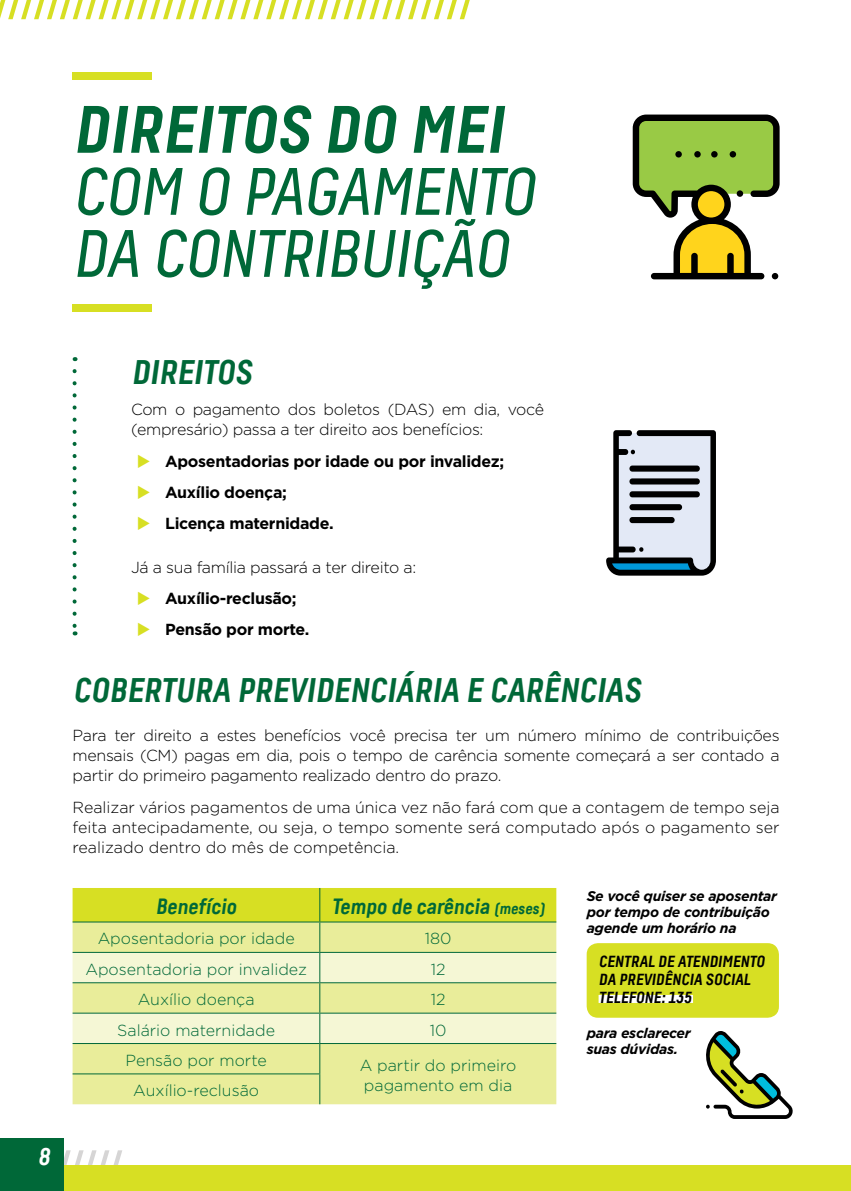
<style>
.page{position:relative;width:851px;height:1191px;background:#fff}
.page>*{position:absolute;margin:0;border:0;box-sizing:border-box;transform-origin:0 0}
.t1{font:italic 66.8px/62px "Decima Pro A";letter-spacing:-.02em;color:#006838}
.t2{font:italic 700 66.8px "Decima Pro A";letter-spacing:-.02em;color:#006838}
.t3{font:italic 700 34px "Decima Pro A";letter-spacing:-.02em;color:#006838}
.t4{font:italic 700 24px "Decima Pro A";color:#fff}
.t5{font:italic 700 22px "Decima Pro A";letter-spacing:-.025em;color:#006838}
.t6{font:300 16px/20px "Gotham";letter-spacing:-.02em;color:#000;text-align:justify}
.t7{font:300 16px "Gotham";color:#006838}
.t8{font:700 16px "Gotham";letter-spacing:-.02em;color:#000}
.t9{font:italic 700 16px/18px "Decima Pro A";letter-spacing:-.02em;color:#000}
.t10{font:italic 700 14px/16px "Gotham";letter-spacing:-.02em;color:#000}
.s1{color:#d7df23}
.s2{font-size:16px}
</style>
<div class="page">
<svg style="left:64px;top:1150px;width:58px;height:15px"></svg>
<div style="left:0;top:1165px;width:850px;height:26px;background:#d7df23"></div>
<svg style="left:0;top:0;width:470px;height:19px"></svg>
<div style="left:0;top:1137px;width:64px;height:54px;background:#006838"></div>
<div style="left:73px;top:888px;width:483px;height:33px;background:#d7df23"></div>
<div style="left:73px;top:922px;width:483px;height:182px;background:#e9ed9a"></div>
<svg style="left:73px;top:953px;width:483px;height:90px;background:#eef2bf"></svg>
<hr style="left:319px;top:888px;width:1px;height:33px;background:#006838">
<hr style="left:73px;top:921px;width:247px;height:1px;background:#006838">
<hr style="left:320px;top:921px;width:236px;height:1px;background:#006838">
<hr style="left:319px;top:922px;width:1px;height:30px;background:#006838">
<hr style="left:73px;top:952px;width:247px;height:1px;background:#006838">
<hr style="left:320px;top:952px;width:236px;height:1px;background:#006838">
<hr style="left:73px;top:982px;width:247px;height:1px;background:#006838">
<hr style="left:320px;top:982px;width:236px;height:1px;background:#006838">
<svg style="left:319px;top:953px;width:1px;height:59px"></svg>
<hr style="left:73px;top:1012px;width:247px;height:1px;background:#006838">
<hr style="left:320px;top:1012px;width:236px;height:1px;background:#006838">
<hr style="left:319px;top:1013px;width:1px;height:30px;background:#006838">
<hr style="left:73px;top:1043px;width:247px;height:1px;background:#006838">
<hr style="left:320px;top:1043px;width:236px;height:1px;background:#006838">
<svg style="left:319px;top:1044px;width:1px;height:29px"></svg>
<hr style="left:73px;top:1073px;width:247px;height:1px;background:#006838">
<hr style="left:319px;top:1074px;width:1px;height:30px;background:#006838">
<div style="left:72px;top:72px;width:79px;height:7px;background:#d7df23"></div>
<div style="left:72px;top:304px;width:79px;height:7px;background:#d7df23"></div>
<svg style="left:706px;top:1031px;width:87px;height:88px"></svg>
<div style="left:586px;top:943px;width:192px;height:74px;background:#d7df23;border-radius:11px"></div>
<div style="left:598px;top:995px;width:95px;height:8px;background:#fff"></div>
<svg style="left:73px;top:371px;width:4px;height:264px"></svg>
<svg style="left:606px;top:430px;width:109px;height:145px;background:#a8b1bb"></svg>
<div style="left:629px;top:465px;width:70px;height:6px;background:#000;border-radius:3px"></div>
<div style="left:629px;top:478px;width:70px;height:6px;background:#000;border-radius:3px"></div>
<div style="left:629px;top:491px;width:70px;height:6px;background:#000;border-radius:3px"></div>
<div style="left:629px;top:504px;width:53px;height:6px;background:#000;border-radius:3px"></div>
<div style="left:629px;top:517px;width:45px;height:6px;background:#000;border-radius:3px"></div>
<svg style="left:632px;top:115px;width:147px;height:164px"></svg>
<div style="left:729px;top:151px;width:7px;height:6px;background:#000;border-radius:50%"></div>
<div style="left:736px;top:190px;width:7px;height:7px;background:#000;border-radius:50%"></div>
<h1 class="t2" style="left:72px;top:90px;width:433px">DIREITOS DO MEI</h1>
<h1 class="t1" style="left:72px;top:160px;width:464px">COM O PAGAMENTO<br>DA CONTRIBUIÇÃO</h1>
<h3 class="t4" style="left:39px;top:1142px;width:14px">8</h3>
<h2 class="t3" style="left:131px;top:352px;width:123px">DIREITOS</h2>
<p class="t6" style="left:131px;top:399px;width:414px">Com o pagamento dos boletos (DAS) em dia, você (empresário) passa a ter direito aos benefícios:</p>
<p class="t8" style="left:137px;top:450px;width:369px"><span class="s1">◆</span> Aposentadorias por idade ou por invalidez;</p>
<p class="t8" style="left:137px;top:482px;width:152px"><span class="s1">◆</span> Auxílio doença;</p>
<p class="t8" style="left:137px;top:513px;width:198px"><span class="s1">◆</span> Licença maternidade.</p>
<p class="t6" style="left:131px;top:556px;width:287px">Já a sua família passará a ter direito a:</p>
<p class="t8" style="left:137px;top:588px;width:161px"><span class="s1">◆</span> Auxílio-reclusão;</p>
<p class="t8" style="left:137px;top:619px;width:174px"><span class="s1">◆</span> Pensão por morte.</p>
<h2 class="t3" style="left:73px;top:670px;width:570px">COBERTURA PREVIDENCIÁRIA E CARÊNCIAS</h2>
<p class="t6" style="left:73px;top:725px;width:708px">Para ter direito a estes benefícios você precisa ter um número mínimo de contribuições mensais (CM) pagas em dia, pois o tempo de carência somente começará a ser contado a partir do primeiro pagamento realizado dentro do prazo.</p>
<p class="t6" style="left:73px;top:796px;width:708px">Realizar vários pagamentos de uma única vez não fará com que a contagem de tempo seja feita antecipadamente, ou seja, o tempo somente será computado após o pagamento ser realizado dentro do mês de competência.</p>
<h3 class="t5" style="left:156px;top:893px;width:83px">Benefício</h3>
<h3 class="t5" style="left:331px;top:893px;width:214px">Tempo de carência <span class="s2">(meses)</span></h3>
<p class="t7" style="left:98px;top:928px;width:198px">Aposentadoria por idade</p>
<p class="t7" style="left:424px;top:928px;width:28px">180</p>
<p class="t7" style="left:85px;top:959px;width:223px">Aposentadoria por invalidez</p>
<p class="t7" style="left:430px;top:959px;width:16px">12</p>
<p class="t7" style="left:138px;top:989px;width:118px">Auxílio doença</p>
<p class="t7" style="left:430px;top:989px;width:16px">12</p>
<p class="t7" style="left:117px;top:1019px;width:159px">Salário maternidade</p>
<p class="t7" style="left:429px;top:1019px;width:18px">10</p>
<p class="t7" style="left:125px;top:1050px;width:143px">Pensão por morte</p>
<p class="t7" style="left:360px;top:1055px;width:158px">A partir do primeiro</p>
<p class="t7" style="left:133px;top:1080px;width:127px">Auxílio-reclusão</p>
<p class="t7" style="left:364px;top:1075px;width:150px">pagamento em dia</p>
<p class="t10" style="left:586px;top:887px;width:192px">Se você quiser se aposentar por tempo de contribuição agende um horário na</p>
<p class="t9" style="left:598px;top:952px;width:168px">CENTRAL DE ATENDIMENTO<br>DA PREVIDÊNCIA SOCIAL<br>TELEFONE: 135</p>
<p class="t10" style="left:586px;top:1025px;width:105px">para esclarecer suas dúvidas.</p>
</div>
